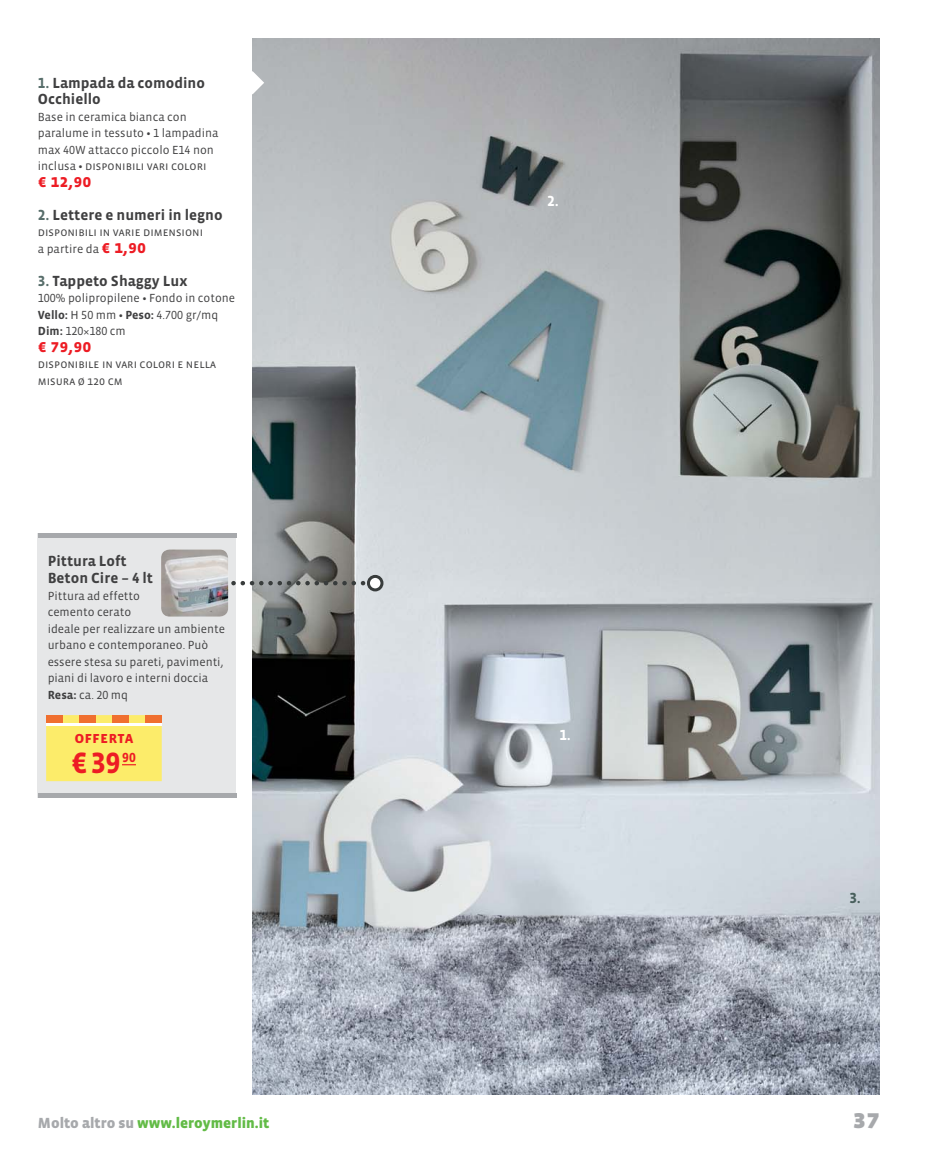
<style>
.page{position:relative;width:936px;height:1149px;background:#fff}
.page>*{position:absolute;margin:0;border:0;box-sizing:border-box;transform-origin:0 0}
.t1{font:700 30px "Vista Sans Alt";color:#ed1c24}
.t2{font:27px "Vista Sans SC Black";color:#a7a9ac}
.t3{font:18px "Vista Sans SC Bold";color:#ed1c24}
.t4{font:16.5px "Vista Sans SC Bold";color:#ed1c24}
.t5{font:700 15px/16.5px "Vista Sans";color:#404041}
.t6{font:900 15px "Vista Sans";color:#62bb46}
.t7{font:700 15px "Vista Sans Alt";color:#fff}
.t8{font:700 15px "Vista Sans Alt";color:#49605d}
.t9{font:700 13.5px "Vista Sans Alt";color:#ed1c24}
.t10{font:12px/16.5px "Vista Sans";color:#404041}
.t11{font:12px/16.5px "Vista Sans SC Book";color:#404041}
.t12{font:12px "Vista Sans Alt";color:#404041}
.s1{font-family:"Vista Sans Alt";color:#586e6b}
.s2{font-weight:700}
.s3{font-family:"Vista Sans Alt"}
.s4{font-family:"Vista Sans"}
.s5{font-family:"Vista Sans";font-weight:700}
.s6{font-family:"Vista Sans SC Bold";font-size:18px;color:#ed1c24}
.s7{color:#a7a9ac}
</style>
<div class="page">
<div style="left:38px;top:533px;width:198px;height:264px;background:#e6e7e8"></div>
<img style="left:252px;top:38px;width:627px;height:1056px">
<svg style="left:46px;top:715px;width:116px;height:66px;background:#fbe268"></svg>
<hr style="left:46px;top:723px;width:116px;height:2px;background:#fff">
<svg style="left:252px;top:71px;width:12px;height:23px"></svg>
<svg style="left:233px;top:580px;width:134px;height:5px"></svg>
<div style="left:368px;top:576px;width:14px;height:13px;background:#fff;border-radius:50%"></div>
<div style="left:367px;top:574px;width:16px;height:17px;border:3px solid #383c3c;border-radius:50%"></div>
<div style="left:38px;top:533px;width:198px;height:5px;background:#a7a9ac"></div>
<hr style="left:38px;top:793px;width:198px;height:4px;background:#a7a9ac">
<img style="left:161px;top:549px;width:67px;height:67px;border-radius:9px">
<p class="t5" style="left:38px;top:75px;width:169px"><span class="s1">1.</span> Lampada da comodino<br>Occhiello</p>
<p class="t10" style="left:38px;top:109px;width:182px">Base in ceramica bianca con paralume in tessuto <span class="s2">•</span> <span class="s3">1</span> lampadina max <span class="s3">40</span>W attacco piccolo E<span class="s3">14</span> non</p>
<p class="t11" style="left:38px;top:158px;width:170px"><span class="s4">inclusa</span> <span class="s5">•</span> disponibili vari colori</p>
<h3 class="t3" style="left:38px;top:170px;width:55px">€ 12,90</h3>
<p class="t5" style="left:38px;top:207px;width:186px"><span class="s1">2.</span> Lettere e numeri in legno</p>
<p class="t11" style="left:38px;top:224px;width:167px">disponibili in varie dimensioni</p>
<p class="t10" style="left:38px;top:241px;width:110px">a partire da <span class="s6">€ 1,90</span></p>
<p class="t5" style="left:38px;top:273px;width:151px"><span class="s1">3.</span> Tappeto Shaggy Lux</p>
<p class="t10" style="left:38px;top:290px;width:199px"><span class="s3">100</span>% polipropilene <span class="s2">•</span> Fondo in cotone<br><span class="s2">Vello:</span> H <span class="s3">50</span> mm <span class="s2">• Peso:</span> <span class="s3">4.700</span> gr/mq</p>
<p class="t12" style="left:38px;top:325px;width:89px"><span class="s5">Dim:</span> 120×180 <span class="s4">cm</span></p>
<h3 class="t3" style="left:38px;top:335px;width:55px">€ 79,90</h3>
<p class="t11" style="left:38px;top:356px;width:180px">disponibile in vari colori e nella misura ø 120 cm</p>
<p class="t5" style="left:48px;top:553px;width:107px">Pittura Loft<br>Beton Cire – <span class="s3">4</span> lt</p>
<p class="t10" style="left:48px;top:587px;width:179px">Pittura ad effetto<br>cemento cerato<br>ideale per realizzare un ambiente urbano e contemporaneo. Può essere stesa su pareti, pavimenti, piani di lavoro e interni doccia<br><span class="s2">Resa:</span> ca. <span class="s3">20</span> mq</p>
<h3 class="t4" style="left:74px;top:727px;width:61px">offerta</h3>
<h1 class="t1" style="left:72px;top:747px;width:50px">€ 39</h1>
<p class="t9" style="left:122px;top:750px;width:15px">90</p>
<p class="t7" style="left:547px;top:193px;width:13px">2.</p>
<p class="t7" style="left:559px;top:727px;width:13px">1.</p>
<p class="t8" style="left:849px;top:889px;width:13px">3.</p>
<p class="t6" style="left:38px;top:1114px;width:233px"><span class="s7">Molto altro su</span> www.leroymerlin.it</p>
<h2 class="t2" style="left:852px;top:1104px;width:28px">37</h2>
</div>
